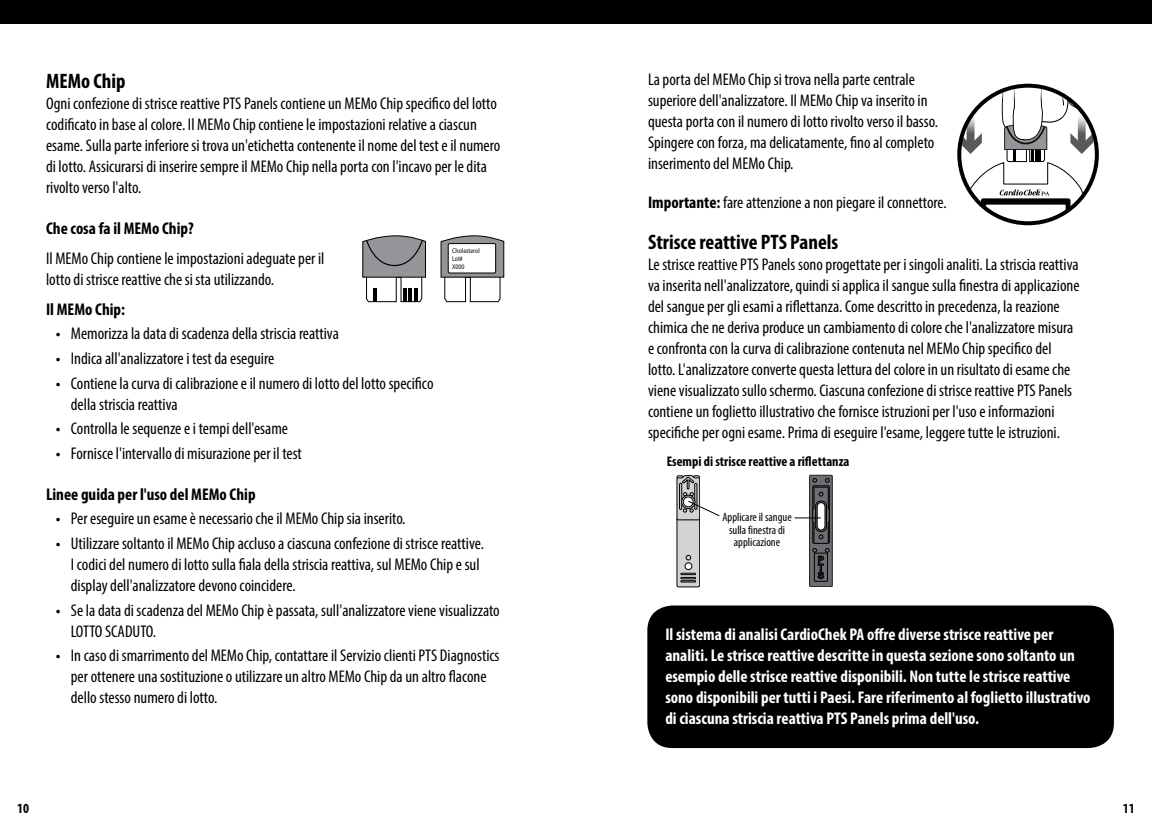
<style>
.page{position:relative;width:1152px;height:828px;background:#fff}
.page>*{position:absolute;margin:0;border:0;box-sizing:border-box;transform-origin:0 0}
.t1{font:700 condensed 21px "Myriad Pro";color:#000}
.t2{font:condensed 17px/21px "Myriad Pro";color:#000}
.t3{font:700 condensed 17px/21px "Myriad Pro";color:#fff}
.t4{font:700 condensed 17px "Myriad Pro";color:#000}
.t5{font:700 condensed 14px "Myriad Pro";color:#000}
.t6{font:condensed 12px/12.6px "Myriad Pro";color:#000;text-align:center}
.t7{font:7px/8.2px "Myriad Pro";color:#000;scale:.84 1}
.s1{font-stretch:normal}
.s2{font-weight:700}
</style>
<div class="page">
<div style="left:0;top:0;width:1152px;height:23px;background:#000"></div>
<svg style="left:440px;top:235px;width:65px;height:68px"></svg>
<div style="left:448px;top:244px;width:48px;height:29px;background:#fff;border-radius:2px"></div>
<div style="left:448px;top:243px;width:48px;height:30px;border:1px solid #000;border-radius:2px"></div>
<svg style="left:362px;top:235px;width:64px;height:68px"></svg>
<hr style="left:404px;top:288px;width:3px;height:14px;background:#000">
<hr style="left:373px;top:288px;width:3px;height:14px;background:#000">
<hr style="left:409px;top:288px;width:3px;height:14px;background:#000">
<hr style="left:414px;top:288px;width:4px;height:14px;background:#000">
<svg style="left:959px;top:86px;width:138px;height:137px"></svg>
<div style="left:957px;top:84px;width:142px;height:141px;border:4px solid #000;border-radius:50%"></div>
<div style="left:810px;top:475px;width:22px;height:112px;background:#6d6e71"></div>
<div style="left:809px;top:475px;width:24px;height:112px;border:1px solid #221f20"></div>
<div style="left:814px;top:553px;width:14px;height:28px;border:1px solid #000"></div>
<svg style="left:677px;top:475px;width:43px;height:112px"></svg>
<svg style="left:795px;top:478px;width:35px;height:101px"></svg>
<div style="left:648px;top:607px;width:465px;height:140px;background:#000;border-radius:24px"></div>
<div style="left:647px;top:606px;width:467px;height:142px;border:2px solid #000;border-radius:24px"></div>
<p class="t1" style="left:46px;top:68px;width:81px">MEMo Chip</p>
<p class="t2" style="left:46px;top:92px;width:456px">Ogni confezione di strisce reattive PTS Panels contiene un MEMo Chip specifico del lotto codificato in base al colore. Il MEMo Chip contiene le impostazioni relative a ciascun esame. Sulla parte inferiore si trova un'etichetta contenente il nome del test e il numero di lotto. Assicurarsi di inserire sempre il MEMo Chip nella porta con l'incavo per le dita rivolto verso l'alto.</p>
<p class="t4" style="left:46px;top:217px;width:149px">Che cosa fa il MEMo Chip?</p>
<p class="t2" style="left:46px;top:247px;width:280px">Il MEMo Chip contiene le impostazioni adeguate per il lotto di strisce reattive che si sta utilizzando.</p>
<p class="t4" style="left:46px;top:298px;width:81px">Il MEMo Chip:</p>
<p class="t2" style="left:56px;top:323px;width:284px"><span class="s1">•</span> Memorizza la data di scadenza della striscia reattiva</p>
<p class="t2" style="left:56px;top:348px;width:220px"><span class="s1">•</span> Indica all'analizzatore i test da eseguire</p>
<p class="t2" style="left:71px;top:372px;width:364px;text-indent:-15px"><span class="s1">•</span> Contiene la curva di calibrazione e il numero di lotto del lotto specifico della striscia reattiva</p>
<p class="t2" style="left:56px;top:418px;width:234px"><span class="s1">•</span> Controlla le sequenze e i tempi dell'esame</p>
<p class="t2" style="left:56px;top:442px;width:248px"><span class="s1">•</span> Fornisce l'intervallo di misurazione per il test</p>
<p class="t4" style="left:46px;top:483px;width:211px">Linee guida per l'uso del MEMo Chip</p>
<p class="t2" style="left:56px;top:508px;width:351px"><span class="s1">•</span> Per eseguire un esame è necessario che il MEMo Chip sia inserito.</p>
<p class="t2" style="left:71px;top:533px;width:415px;text-indent:-15px"><span class="s1">•</span> Utilizzare soltanto il MEMo Chip accluso a ciascunaconfezione di strisce reattive.<br>I codici del numero di lotto sulla fiala della striscia reattiva, sul MEMo Chip e sul display dell'analizzatore devono coincidere.</p>
<p class="t2" style="left:71px;top:599px;width:430px;text-indent:-15px"><span class="s1">•</span> Se la data di scadenza del MEMo Chip è passata, sull'analizzatore viene visualizzato<br>LOTTO SCADUTO.</p>
<p class="t2" style="left:71px;top:645px;width:430px;text-indent:-15px"><span class="s1">•</span> In caso di smarrimento del MEMo Chip, contattare il Servizio clienti PTS Diagnostics per ottenere una sostituzione o utilizzare un altro MEMo Chip da un altro flacone dello stesso numero di lotto.</p>
<p class="t7" style="left:452px;top:247px;width:34px">Cholesterol</p>
<p class="t7" style="left:452px;top:255px;width:16px">Lot#<br>X000</p>
<p class="t2" style="left:648px;top:68px;width:292px">La porta del MEMo Chip si trova nella parte centrale superiore dell'analizzatore. Il MEMo Chip va inserito in questa porta con il numero di lotto rivolto verso il basso.<br>Spingere con forza, ma delicatamente, fino al completo inserimento del MEMo Chip.</p>
<p class="t2" style="left:648px;top:191px;width:300px"><span class="s2">Importante:</span> fare attenzione a non piegare il connettore.</p>
<p class="t1" style="left:648px;top:229px;width:192px">Strisce reattive PTS Panels</p>
<p class="t2" style="left:648px;top:253px;width:433px">Le strisce reattive PTS Panels sono progettate per i singoli analiti. La striscia reattiva va inserita nell'analizzatore, quindi si applica il sangue sulla finestra di applicazione del sangue per gli esami a riflettanza. Come descritto in precedenza, la reazione chimica che ne deriva produce un cambiamento di colore che l'analizzatore misura e confronta con la curva di calibrazione contenuta nel MEMo Chip specifico del lotto. L'analizzatore converte questa lettura del colore in un risultato di esame che viene visualizzato sullo schermo. Ciascuna confezione di strisce reattive PTS Panels contiene un foglietto illustrativo che fornisce istruzioni per l'uso e informazioni specifiche per ogni esame. Prima di eseguire l'esame, leggere tutte le istruzioni.</p>
<p class="t5" style="left:667px;top:452px;width:184px">Esempi di strisce reattive a riflettanza</p>
<p class="t6" style="left:722px;top:511px;width:71px">Applicare il sangue sulla finestra di applicazione</p>
<p class="t3" style="left:665px;top:624px;width:427px">Il sistema di analisi CardioChek PA offre diverse strisce reattive per analiti. Le strisce reattive descritte in questa sezione sono soltanto un esempio delle strisce reattive disponibili. Non tutte le strisce reattive sono disponibili per tutti i Paesi. Fare riferimento al foglietto illustrativo di ciascuna striscia reattiva PTS Panels prima dell'uso.</p>
<p class="t5" style="left:17px;top:799px;width:13px">10</p>
<p class="t5" style="left:1123px;top:799px;width:13px">11</p>
</div>
